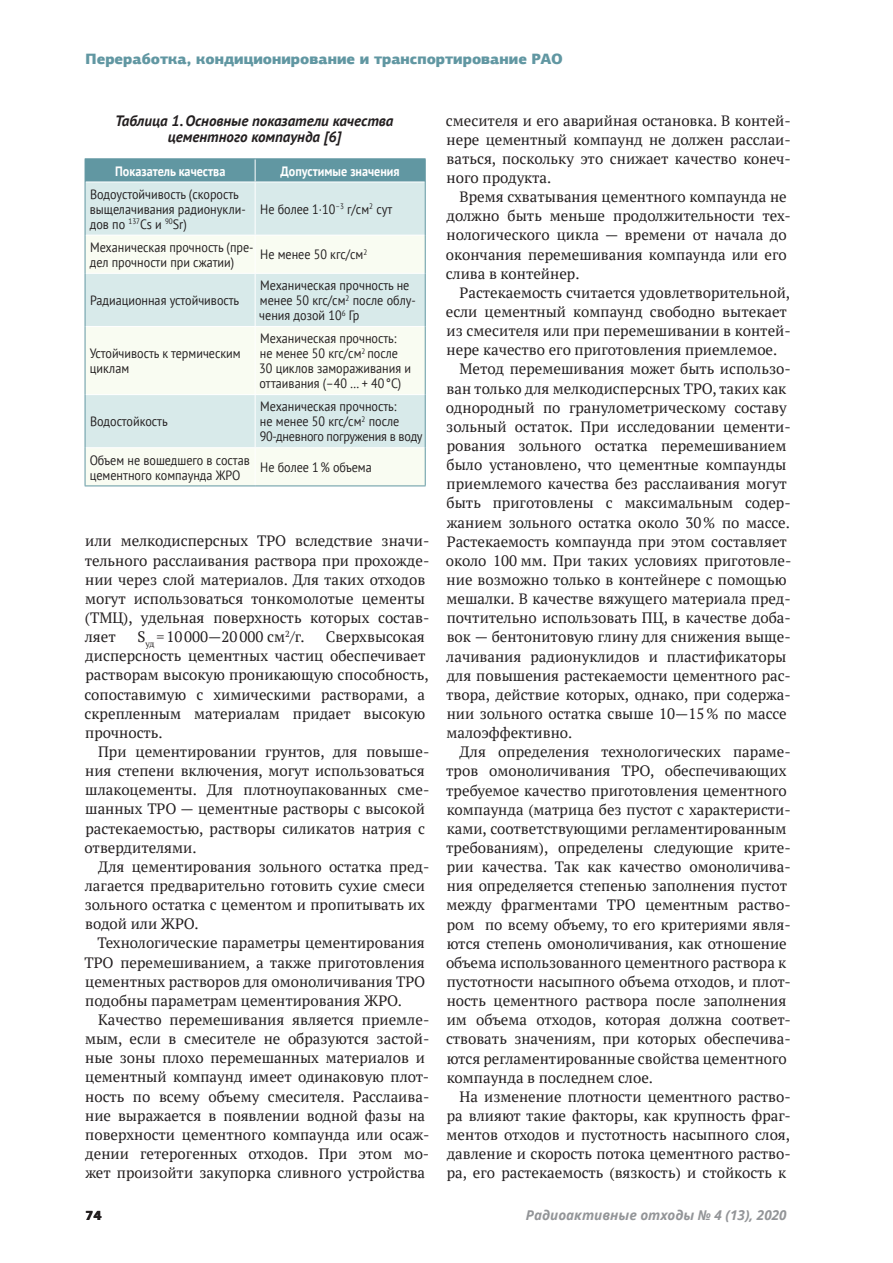
<style>
.page{position:relative;width:893px;height:1263px;background:#fff}
.page>*{position:absolute;margin:0;border:0;box-sizing:border-box;transform-origin:0 0}
.t1{font:15px/19.2px "PT Serif";color:#231f20}
.t2{font:italic 700 15px/16.5px "PT Sans";color:#231f20;text-align:center}
.t3{font:15px "PF Agora Sans Pro Black 2";color:#6197a2}
.t4{font:13.5px/15px "PT Sans";color:#231f20;scale:.9 1}
.t5{font:700 13.5px "PT Sans";color:#fff;scale:.9 1}
.t6{font:italic 700 13.5px "Noto Sans";color:#939598}
.t7{font:900 13.5px "PF Agora Sans Pro";color:#231f20}
.s1{font-family:"PT Sans Regular 2"}
</style>
<div class="page">
<div style="left:86px;top:183px;width:339px;height:52px;background:#d8eaea"></div>
<svg style="left:86px;top:236px;width:339px;height:249px;fill:#f9fcf2"></svg>
<hr style="left:255px;top:182px;width:1px;height:53px;background:#fff">
<hr style="left:255px;top:235px;width:1px;height:38px;background:#fff">
<hr style="left:85px;top:273px;width:170px;height:1px;background:#fff">
<hr style="left:255px;top:273px;width:170px;height:1px;background:#fff">
<hr style="left:255px;top:274px;width:1px;height:52px;background:#fff">
<hr style="left:85px;top:326px;width:170px;height:1px;background:#fff">
<hr style="left:255px;top:326px;width:170px;height:1px;background:#fff">
<hr style="left:255px;top:327px;width:1px;height:67px;background:#fff">
<hr style="left:85px;top:394px;width:170px;height:1px;background:#fff">
<hr style="left:255px;top:394px;width:170px;height:1px;background:#fff">
<hr style="left:255px;top:395px;width:1px;height:52px;background:#fff">
<hr style="left:85px;top:447px;width:170px;height:1px;background:#fff">
<hr style="left:255px;top:447px;width:170px;height:1px;background:#fff">
<hr style="left:255px;top:448px;width:1px;height:37px;background:#fff">
<hr style="left:85px;top:158px;width:170px;height:1px;background:#6197a2">
<hr style="left:255px;top:158px;width:171px;height:1px;background:#6197a2">
<div style="left:85px;top:159px;width:341px;height:23px;background:#6197a2"></div>
<hr style="left:85px;top:182px;width:1px;height:53px;background:#6197a2">
<hr style="left:425px;top:182px;width:1px;height:53px;background:#6197a2">
<hr style="left:85px;top:235px;width:1px;height:38px;background:#6197a2">
<hr style="left:425px;top:235px;width:1px;height:38px;background:#6197a2">
<hr style="left:85px;top:273px;width:1px;height:53px;background:#6197a2">
<hr style="left:425px;top:273px;width:1px;height:53px;background:#6197a2">
<hr style="left:85px;top:326px;width:1px;height:69px;background:#6197a2">
<hr style="left:425px;top:326px;width:1px;height:69px;background:#6197a2">
<hr style="left:85px;top:395px;width:1px;height:53px;background:#6197a2">
<hr style="left:425px;top:395px;width:1px;height:53px;background:#6197a2">
<hr style="left:85px;top:448px;width:1px;height:37px;background:#6197a2">
<hr style="left:425px;top:448px;width:1px;height:37px;background:#6197a2">
<hr style="left:85px;top:485px;width:170px;height:1px;background:#6197a2">
<hr style="left:255px;top:485px;width:171px;height:1px;background:#6197a2">
<p class="t3" style="left:85px;top:49px;width:479px">Переработка, кондиционирование и транспортирование РАО</p>
<p class="t2" style="left:115px;top:112px;width:280px">Таблица 1. Основные показатели качества цементного компаунда [6]</p>
<p class="t5" style="left:115px;top:162px;width:124px">Показатель качества</p>
<p class="t5" style="left:281px;top:162px;width:134px">Допустимые значения</p>
<p class="t4" style="left:90px;top:186px;width:175px">Водоустойчивость (скорость выщелачивания радионукли&shy;дов по <sup>137</sup>Cs и <sup>90</sup>Sr)</p>
<p class="t4" style="left:260px;top:201px;width:148px">Не более 1<span class="s1">·</span>10<sup>–3</sup> г/см<sup>2</sup> сут</p>
<p class="t4" style="left:90px;top:239px;width:183px">Механическая прочность (пре&shy;дел прочности при сжатии)</p>
<p class="t4" style="left:260px;top:247px;width:121px">Не менее 50 кгс/см<sup>2</sup></p>
<p class="t4" style="left:90px;top:292px;width:167px">Радиационная устойчивость</p>
<p class="t4" style="left:259px;top:277px;width:175px">Механическая прочность не менее 50 кгс/см<sup>2</sup> после облу&shy;чения дозой 10<sup>6</sup> Гр</p>
<p class="t4" style="left:90px;top:346px;width:169px">Устойчивость к термическим циклам</p>
<p class="t4" style="left:90px;top:414px;width:88px">Водостойкость</p>
<p class="t4" style="left:259px;top:331px;width:170px">Механическая прочность: не менее 50 кгс/см<sup>2</sup> после<br>30 циклов замораживания и оттаивания (–40 … + 40°С)</p>
<p class="t4" style="left:260px;top:399px;width:182px">Механическая прочность:<br>не менее 50 кгс/см<sup>2</sup> после<br>90-дневного погружения в воду</p>
<p class="t4" style="left:90px;top:452px;width:179px">Объем не вошедшего в состав цементного компаунда ЖРО</p>
<p class="t4" style="left:260px;top:459px;width:126px">Не более 1% объема</p>
<p class="t1" style="left:85px;top:531px;width:346px">или мелкодисперсных ТРО вследствие значи&shy;тельного расслаивания раствора при прохожде&shy;нии через слой материалов. Для таких отходов могут использоваться тонкомолотые цементы (ТМЦ), удельная поверхность которых состав&shy;ляет</p>
<p class="t1" style="left:137px;top:627px;width:167px">S<sub>уд</sub> =10000—20000 см<sup>2</sup>/г.</p>
<p class="t1" style="left:85px;top:627px;width:346px;text-indent:241px">Сверхвысокая дисперсность цементных частиц обеспечивает растворам высокую проникающую способность, сопоставимую с химическими растворами, а скрепленным материалам придает высокую прочность.</p>
<p class="t1" style="left:85px;top:742px;width:346px;text-indent:14px">При цементировании грунтов, для повыше&shy;ния степени включения, могут использоваться шлакоцементы. Для плотноупакованных сме&shy;шанных ТРО — цементные растворы с высокой растекаемостью, растворы силикатов натрия с отвердителями.</p>
<p class="t1" style="left:85px;top:857px;width:346px;text-indent:13px">Для цементирования зольного остатка пред&shy;лагается предварительно готовить сухие смеси зольного остатка с цементом и пропитывать их водой или ЖРО.</p>
<p class="t1" style="left:85px;top:933px;width:342px;text-align:justify;text-indent:13px">Технологические параметры цементирования ТРО перемешиванием, а также приготовления цементных растворов для омоноличивания ТРО подобны параметрам цементирования ЖРО.</p>
<p class="t1" style="left:85px;top:1010px;width:346px;text-indent:13px">Качество перемешивания является приемле&shy;мым, если в смесителе не образуются застой&shy;ные зоны плохо перемешанных материалов и цементный компаунд имеет одинаковую плот&shy;ность по всему объему смесителя. Расслаива&shy;ние выражается в появлении водной фазы на поверхности цементного компаунда или осаж&shy;дении гетерогенных отходов. При этом мо&shy;жет произойти закупорка сливного устройства</p>
<p class="t1" style="left:446px;top:111px;width:346px;text-align:justify">смесителя и его аварийная остановка. В контей&shy;нере цементный компаунд не должен расслаи&shy;ваться, поскольку это снижает качество конеч&shy;ного продукта.</p>
<p class="t1" style="left:446px;top:187px;width:346px;text-indent:14px">Время схватывания цементного компаунда не должно быть меньше продолжительности тех&shy;нологического цикла — времени от начала до окончания перемешивания компаунда или его слива в контейнер.</p>
<p class="t1" style="left:446px;top:283px;width:346px;text-indent:14px">Растекаемость считается удовлетворительной, если цементный компаунд свободно вытекает из смесителя или при перемешивании в контей&shy;нере качество его приготовления приемлемое.</p>
<p class="t1" style="left:446px;top:359px;width:347px;text-indent:14px">Метод перемешивания может быть использо&shy;ван только для мелкодисперсных ТРО, таких как однородный по гранулометрическому составу зольный остаток. При исследовании цементи&shy;рования зольного остатка перемешиванием было установлено, что цементные компаунды приемлемого качества без расслаивания могут быть приготовлены с максимальным содер&shy;жанием зольного остатка около 30% по массе.<br>Растекаемость компаунда при этом составляет около 100 мм. При таких условиях приготовле&shy;ние возможно только в контейнере с помощью мешалки. В качестве вяжущего материала пред&shy;почтительно использовать ПЦ, в качестве доба&shy;вок — бентонитовую глину для снижения выще&shy;лачивания радионуклидов и пластификаторы для повышения растекаемости цементного рас&shy;твора, действие которых, однако, при содержа&shy;нии зольного остатка свыше 10—15% по массе малоэффективно.</p>
<p class="t1" style="left:446px;top:742px;width:346px;text-indent:14px">Для определения технологических параме&shy;тров омоноличивания ТРО, обеспечивающих требуемое качество приготовления цементного компаунда (матрица без пустот с характеристи&shy;ками, соответствующими регламентированным требованиям), определены следующие крите&shy;рии качества. Так как качество омоноличива&shy;ния определяется степенью заполнения пустот между фрагментами ТРО цементным раство&shy;ром по всему объему, то его критериями явля&shy;ются степень омоноличивания, как отношение объема использованного цементного раствора к пустотности насыпного объема отходов, и плот&shy;ность цементного раствора после заполнения им объема отходов, которая должна соответ&shy;ствовать значениям, при которых обеспечива&shy;ются регламентированные свойства цементного компаунда в последнем слое.</p>
<p class="t1" style="left:447px;top:1087px;width:346px;text-align:justify;text-indent:13px">На изменение плотности цементного раство&shy;ра влияют такие факторы, как крупность фраг&shy;ментов отходов и пустотность насыпного слоя, давление и скорость потока цементного раство&shy;ра, его растекаемость (вязкость) и стойкость к</p>
<p class="t7" style="left:85px;top:1207px;width:18px">74</p>
<p class="t6" style="left:526px;top:1206px;width:262px">Радиоактивные отходы № 4 (13), 2020</p>
</div>
